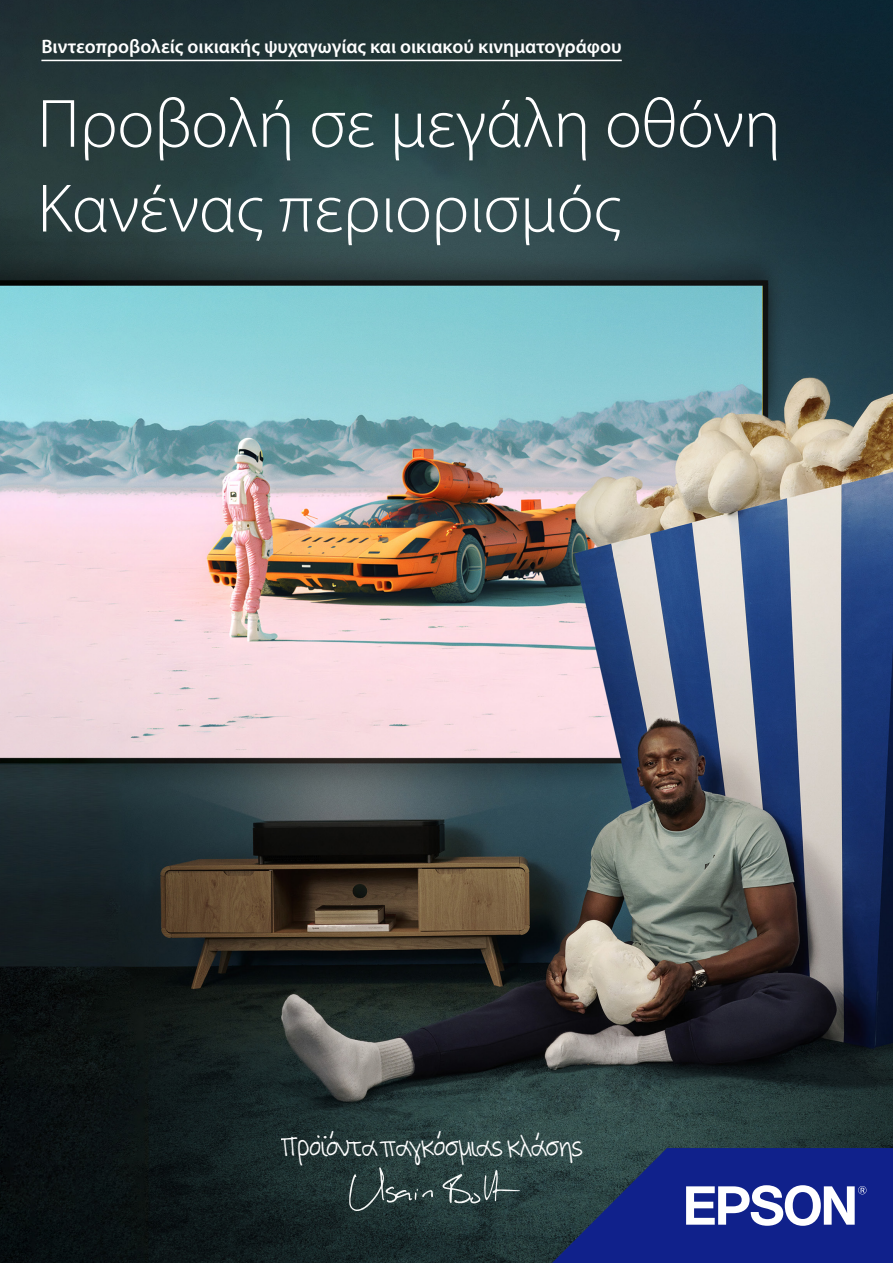
<style>
.page{position:relative;width:893px;height:1263px;background:#fff}
.page>*{position:absolute;margin:0;border:0;box-sizing:border-box;transform-origin:0 0}
.t1{font:300 69px "Myriad Pro";color:#fff}
.t2{font:italic 30.6px "Adobe Handwriting Tiffany";color:#fff;scale:.86 1}
.Brochure_Titles{font:600 19.5px "Myriad Pro";color:#fff}
</style>
<div class="page">
<img style="left:0;top:0;width:893px;height:1263px">
<hr style="left:41px;top:60px;width:581px;height:1px;background:#fff">
<svg style="left:442px;top:1170px;width:78px;height:33px;background:#465a59"></svg>
<svg style="left:349px;top:1167px;width:84px;height:44px;background:#374a49"></svg>
<svg style="left:552px;top:1148px;width:341px;height:115px;background:#2a3b89"></svg>
<p class="Brochure_Titles" style="left:41px;top:34px;width:582px">Βιντεοπροβολείς οικιακής ψυχαγωγίας και οικιακού κινηματογράφου</p>
<p class="t1" style="left:37px;top:86px;width:745px">Προβολή σε μεγάλη οθόνη</p>
<p class="t1" style="left:37px;top:171px;width:585px">Κανένας περιορισμός</p>
<p class="t2" style="left:282px;top:1125px;width:360px">Προϊόνταπαγκόσμιαςκλάσης</p>
</div>
